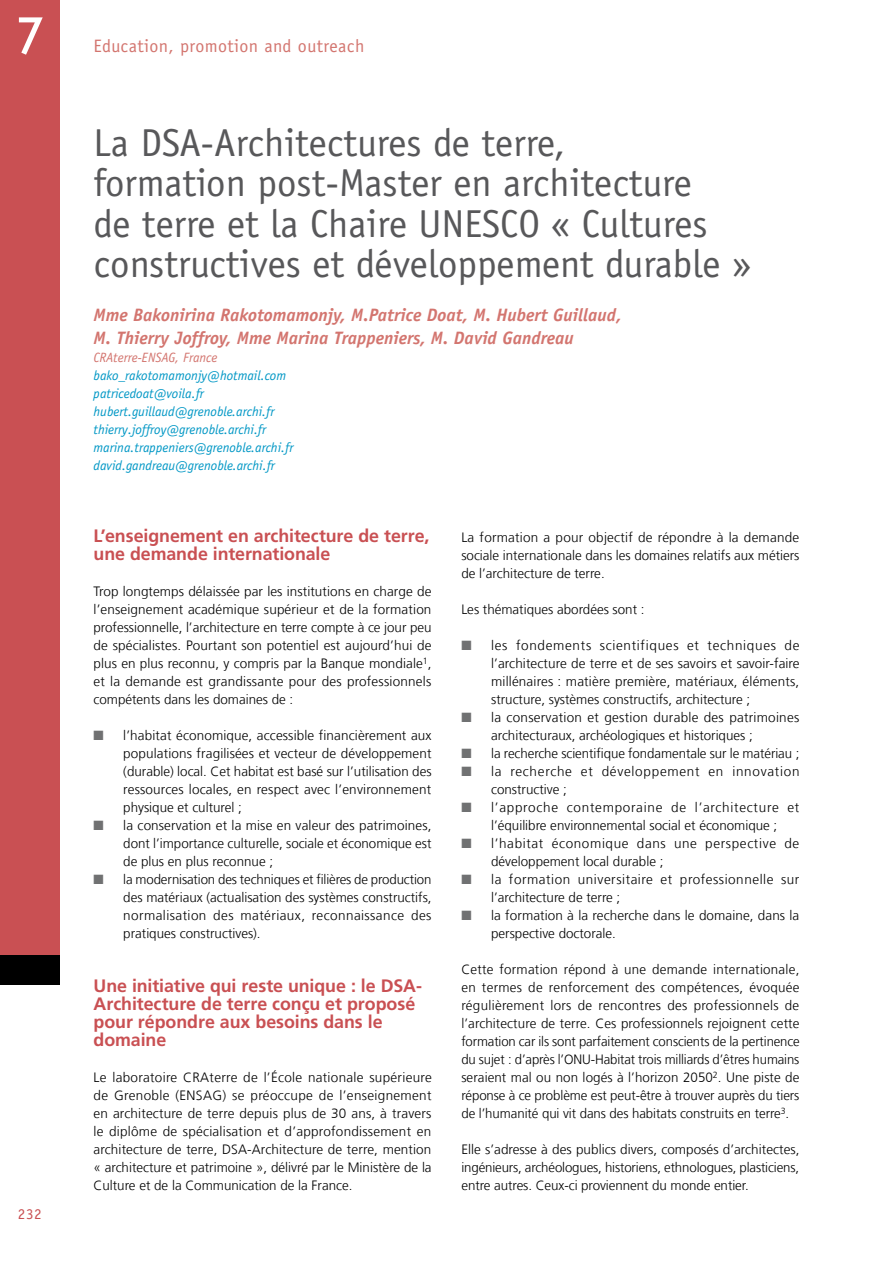
<style>
.page{position:relative;width:893px;height:1263px;background:#fff}
.page>*{position:absolute;margin:0;border:0;box-sizing:border-box;transform-origin:0 0}
.t1{font:54px "Gill Sans Std";color:#fff}
.t2{font:39px/40.5px "Officina Sans Std";color:#58585a}
.t3{font:700 18px/18px "Frutiger LT Com";letter-spacing:-.005em;color:#c95053}
.t4{font:italic 700 18px/22.5px "Officina Sans Std";color:#d3756f}
.t5{font:18px "Officina Sans";letter-spacing:.025em;color:#d3756f}
.t6{font:15px "Officina Sans";color:#c95053}
.t7{font:300 13.5px/18px "Frutiger LT Com";color:#000;text-align:justify}
.t8{font:italic 13.5px/18px "Officina Sans Std";color:#0097c5}
.t9{font:300 13.5px/18px "Frutiger LT Com";letter-spacing:.04em;color:#000}
.t10{font:300 13.5px/18px "Frutiger LT Com";letter-spacing:.045em;color:#000}
.t11{font:300 13.5px/18px "Frutiger LT Com";letter-spacing:.055em;color:#000}
.t12{font:italic 13.5px "Officina Sans Std";color:#d3756f}
.s1{color:#707172}
</style>
<div class="page">
<div style="left:0;top:0;width:60px;height:955px;background:#c95053"></div>
<div style="left:0;top:955px;width:60px;height:29px;background:#000"></div>
<h1 class="t1" style="left:16px;top:5px;width:28px">7</h1>
<p class="t6" style="left:18px;top:1205px;width:25px">232</p>
<h3 class="t5" style="left:94px;top:35px;width:272px">Education, promotion and outreach</h3>
<h2 class="t2" style="left:94px;top:122px;width:659px">La DSA-Architectures de terre,<br>formation post-Master en architecture<br>de terre et la Chaire UNESCO « Cultures constructives et développement durable »</h2>
<h3 class="t4" style="left:94px;top:304px;width:530px">Mme Bakonirina Rakotomamonjy, M.Patrice Doat, M. Hubert Guillaud,<br>M. Thierry Joffroy, Mme Marina Trappeniers, M. David Gandreau</h3>
<p class="t12" style="left:94px;top:349px;width:125px">CRAterre-ENSAG, France</p>
<p class="t8" style="left:94px;top:366px;width:201px">bako_rakotomamonjy@hotmail.com patricedoat@voila.fr hubert.guillaud@grenoble.archi.fr thierry.joffroy@grenoble.archi.fr marina.trappeniers@grenoble.archi.fr david.gandreau@grenoble.archi.fr</p>
<h3 class="t3" style="left:94px;top:526px;width:337px">L’enseignement en architecture de terre, une demande internationale</h3>
<p class="t7" style="left:94px;top:582px;width:340px">Trop longtemps délaissée par les institutions en charge de l’enseignement académique supérieur et de la formation professionnelle, l’architecture en terre compte à ce jour peu de spécialistes. Pourtant son potentiel est aujourd’hui de plus en plus reconnu, y compris par la Banque mondiale<sup>1</sup>, et la demande est grandissante pour des professionnels compétents dans les domaines de :</p>
<p class="t7" style="left:123px;top:726px;width:310px;text-indent:-30px"><span class="s1">■</span> l’habitat économique, accessible financièrement aux populations fragilisées et vecteur de développement (durable) local. Cet habitat est basé sur l’utilisation des ressources locales, en respect avec l’environnement physique et culturel ;</p>
<p class="t7" style="left:123px;top:816px;width:310px;text-indent:-30px"><span class="s1">■</span> la conservation et la mise en valeur des patrimoines, dont l’importance culturelle, sociale et économique est de plus en plus reconnue ;</p>
<p class="t7" style="left:123px;top:870px;width:310px;text-indent:-30px"><span class="s1">■</span> la modernisation des techniques et filières de production des matériaux (actualisation des systèmes constructifs, normalisation des matériaux, reconnaissance des pratiques constructives).</p>
<h3 class="t3" style="left:94px;top:976px;width:330px">Une initiative qui reste unique : le DSA-<br>Architecture de terre conçu et proposé pour répondre aux besoins dans le domaine</h3>
<p class="t7" style="left:94px;top:1068px;width:340px">Le laboratoire CRAterre de l’École nationale supérieure de Grenoble (ENSAG) se préoccupe de l’enseignement en architecture de terre depuis plus de 30 ans, à travers le diplôme de spécialisation et d’approfondissement en architecture de terre, DSA-Architecture de terre, mention « architecture et patrimoine », délivré par le Ministère de la Culture et de la Communication de la France.</p>
<p class="t7" style="left:461px;top:528px;width:340px">La formation a pour objectif de répondre à la demande sociale internationale dans les domaines relatifs aux métiers de l’architecture de terre.</p>
<p class="t7" style="left:461px;top:600px;width:185px">Les thématiques abordées sont :</p>
<p class="t7" style="left:491px;top:636px;width:310px;text-indent:-30px"><span class="s1">■</span> les fondements scientifiques et techniques de l’architecture de terre et de ses savoirs et savoir-faire millénaires : matière première, matériaux, éléments, structure, systèmes constructifs, architecture ;</p>
<p class="t7" style="left:491px;top:708px;width:310px;text-indent:-30px"><span class="s1">■</span> la conservation et gestion durable des patrimoines architecturaux, archéologiques et historiques ;</p>
<p class="t7" style="left:461px;top:744px;width:340px"><span class="s1">■</span> la recherche scientifique fondamentale sur le matériau ;</p>
<p class="t11" style="left:491px;top:762px;width:310px;text-indent:-30px"><span class="s1">■</span> la recherche et développement en innovation constructive ;</p>
<p class="t7" style="left:461px;top:798px;width:340px;text-align:center"><span class="s1">■</span> l’approche contemporaine de l’architecture et l’équilibre environnemental social et économique ;</p>
<p class="t10" style="left:491px;top:834px;width:310px;text-indent:-30px"><span class="s1">■</span> l’habitat économique dans une perspective de développement local durable ;</p>
<p class="t9" style="left:491px;top:870px;width:310px;text-indent:-30px"><span class="s1">■</span> la formation universitaire et professionnelle sur l’architecture de terre ;</p>
<p class="t7" style="left:491px;top:906px;width:310px;text-indent:-30px"><span class="s1">■</span> la formation à la recherche dans le domaine, dans la perspective doctorale.</p>
<p class="t7" style="left:461px;top:960px;width:340px">Cette formation répond à une demande internationale, en termes de renforcement des compétences, évoquée régulièrement lors de rencontres des professionnels de l’architecture de terre. Ces professionnels rejoignent cette formation car ils sont parfaitement conscients de la pertinence du sujet : d’après l’ONU-Habitat trois milliards d’êtres humains seraient mal ou non logés à l’horizon 2050<sup>2</sup>. Une piste de réponse à ce problème est peut-être à trouver auprès du tiers de l’humanité qui vit dans des habitats construits en terre<sup>3</sup>.</p>
<p class="t7" style="left:461px;top:1140px;width:340px">Elle s’adresse à des publics divers, composés d’architectes, ingénieurs, archéologues, historiens, ethnologues, plasticiens, entre autres. Ceux-ci proviennent du monde entier.</p>
</div>
